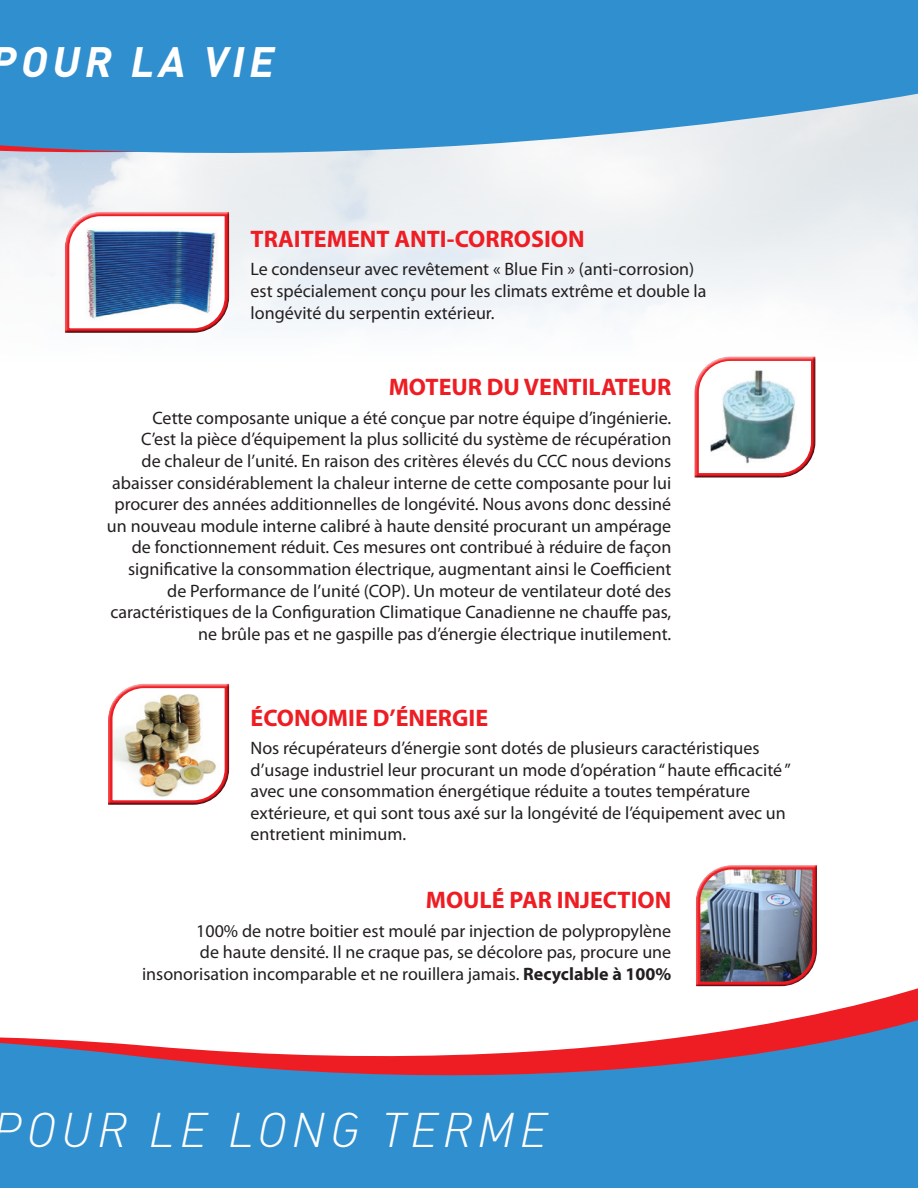
<style>
.page{position:relative;width:918px;height:1188px;background:#fff}
.page>*{position:absolute;margin:0;border:0;box-sizing:border-box;transform-origin:0 0}
.t1{font:48px "DIN Light Italic Alt";letter-spacing:.1em;color:#fff}
.t2{font:italic 700 42px "DIN";color:#fff}
.sous-titres_left{font:700 24px "Myriad Pro";color:#ee1d23}
.sous-titres_right{font:700 24px "Myriad Pro";color:#ee1d23}
.texte_right{font:18px/21.6px "Myriad Pro";color:#231f20;text-align:right}
.texte_left{font:18px/21.6px "Myriad Pro";color:#231f20}
.s1{font-weight:700}
</style>
<div class="page">
<svg style="left:0;top:196px;width:918px;height:16px;fill:#eceff1"></svg>
<svg style="left:0;top:0;width:918px;height:196px;background:#67aad7"></svg>
<svg style="left:0;top:993px;width:918px;height:195px;fill:#308fce"></svg>
<div style="left:692px;top:355px;width:125px;height:123px;background:#231f20;opacity:.75"></div>
<div style="left:694px;top:864px;width:124px;height:122px;background:#231f20;opacity:.75"></div>
<div style="left:62px;top:211px;width:168px;height:122px;background:#231f20;opacity:.75"></div>
<div style="left:106px;top:682px;width:124px;height:123px;background:#231f20;opacity:.75"></div>
<h2 class="t2" style="left:-11px;top:34px;width:295px">POUR LA VIE</h2>
<p class="sous-titres_left" style="left:251px;top:223px;width:336px">TRAITEMENT ANTI-CORROSION</p>
<p class="texte_left" style="left:251px;top:258px;width:457px">Le condenseur avec revêtement « Blue Fin » (anti-corrosion) est spécialement conçu pour les climats extrême et double la longévité du serpentin extérieur.</p>
<p class="sous-titres_right" style="left:389px;top:372px;width:284px">MOTEUR DU VENTILATEUR</p>
<p class="texte_right" style="left:107px;top:407px;width:566px">Cette composante unique a été conçue par notre équipe d’ingénierie.<br>C’est la pièce d’équipement la plus sollicité du système de récupération<br>de chaleur de l’unité. En raison des critères élevés du CCC nous devions abaisser considérablement la chaleur interne de cette composante pour lui procurer des années additionnelles de longévité. Nous avons donc dessiné un nouveau module interne calibré à haute densité procurant un ampérage de fonctionnement réduit. Ces mesures ont contribué à réduire de façon significative la consommation électrique, augmentant ainsi le Coefficient de Performance de l’unité (COP). Un moteur de ventilateur doté des caractéristiques de la Configuration Climatique Canadienne ne chauffe pas, ne brûle pas et ne gaspille pas d’énergie électrique inutilement.</p>
<p class="sous-titres_left" style="left:251px;top:702px;width:239px">ÉCONOMIE D’ÉNERGIE</p>
<p class="texte_left" style="left:251px;top:737px;width:542px">Nos récupérateurs d’énergie sont dotés de plusieurs caractéristiques d’usage industriel leur procurant un mode d’opération “haute efficacité” avec une consommation énergétique réduite a toutes température extérieure, et qui sont tous axé sur la longévité de l’équipement avec un entretient minimum.</p>
<p class="sous-titres_right" style="left:426px;top:885px;width:247px">MOULÉ PAR INJECTION</p>
<p class="texte_right" style="left:142px;top:920px;width:531px">100% de notre boitier est moulé par injection de polypropylène<br>de haute densité. Il ne craque pas, se décolore pas, procure une insonorisation incomparable et ne rouillera jamais. <span class="s1">Recyclable à 100%</span></p>
<h1 class="t1" style="left:-7px;top:1100px;width:555px">POUR LE LONG TERME</h1>
</div>
